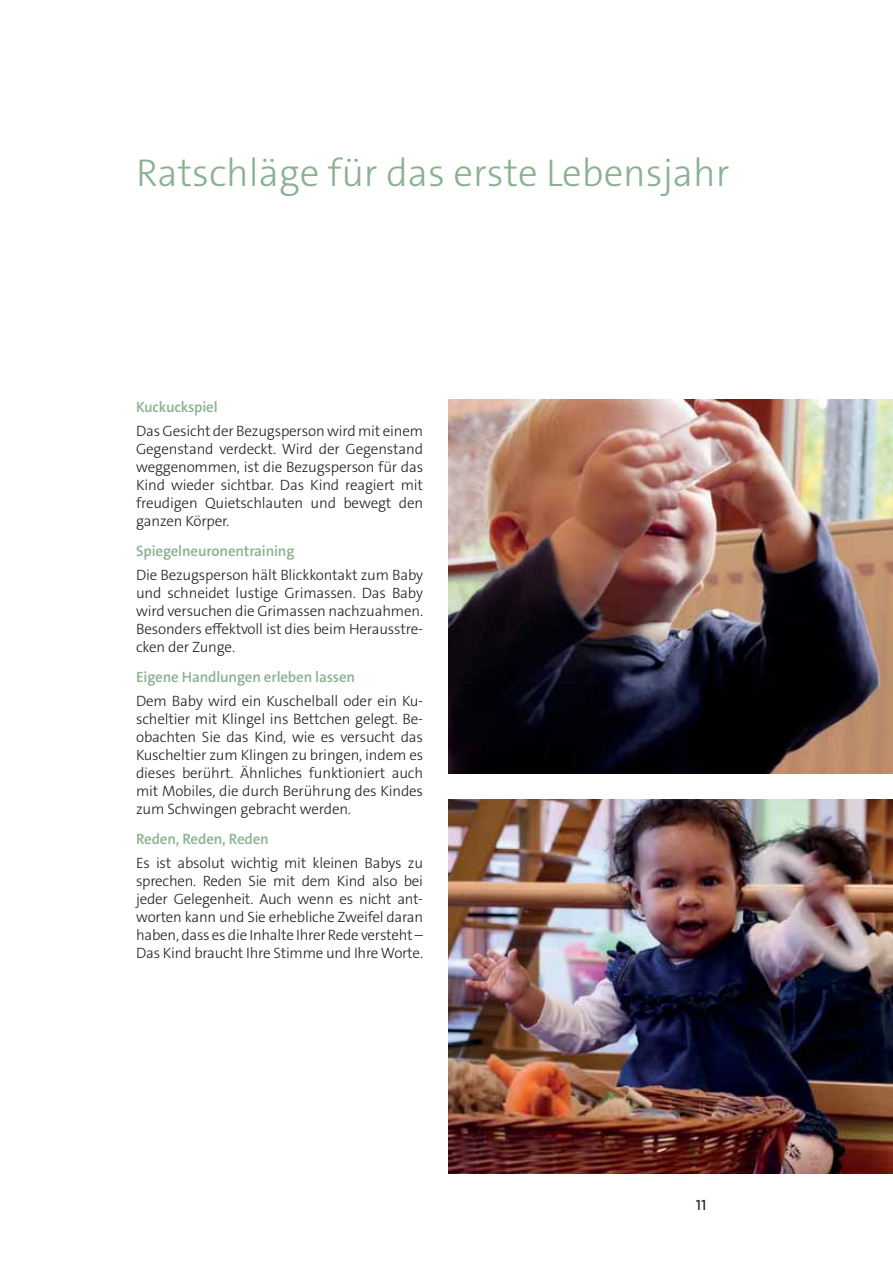
<style>
.page{position:relative;width:893px;height:1263px;background:#fff}
.page>*{position:absolute;margin:0;border:0;box-sizing:border-box;transform-origin:0 0}
.t1{font:300 39px "The Sans C4 s";color:#8ab192}
.t2{font:300 15px/18px "The Sans C4 s";letter-spacing:-.01em;color:#231f20;text-align:justify}
.t3{font:600 15px "The Sans C4 s";letter-spacing:-.01em;color:#8ab192}
.t4{font:15px "The Sans C4 s";color:#231f20}
</style>
<div class="page">
<img style="left:449px;top:400px;width:444px;height:374px">
<img style="left:449px;top:799px;width:444px;height:375px">
<h1 class="t1" style="left:136px;top:158px;width:595px">Ratschläge für das erste Lebensjahr</h1>
<p class="t3" style="left:136px;top:402px;width:83px">Kuckuckspiel</p>
<p class="t2" style="left:136px;top:424px;width:289px">Das Gesicht der Bezugsperson wird mit einem Gegenstand verdeckt. Wird der Gegenstand weggenommen, ist die Bezugsperson für das Kind wieder sichtbar. Das Kind reagiert mit freudigen Quietschlauten und bewegt den ganzen Körper.</p>
<p class="t3" style="left:136px;top:546px;width:160px">Spiegelneuronentraining</p>
<p class="t2" style="left:136px;top:568px;width:289px">Die Bezugsperson hält Blickkontakt zum Baby und schneidet lustige Grimassen. Das Baby wird versuchen die Grimassen nachzuahmen.<br>Besonders effektvoll ist dies beim Herausstre&shy;cken der Zunge.</p>
<p class="t3" style="left:136px;top:672px;width:221px">Eigene Handlungen erleben lassen</p>
<p class="t2" style="left:136px;top:694px;width:289px">Dem Baby wird ein Kuschelball oder ein Ku&shy;scheltier mit Klingel ins Bettchen gelegt. Be&shy;obachten Sie das Kind, wie es versucht das Kuscheltier zum Klingen zu bringen, indem es dieses berührt. Ähnliches funktioniert auch mit Mobiles, die durch Berührung des Kindes zum Schwingen gebracht werden.</p>
<p class="t3" style="left:136px;top:834px;width:134px">Reden, Reden, Reden</p>
<p class="t2" style="left:136px;top:856px;width:289px">Es ist absolut wichtig mit kleinen Babys zu sprechen. Reden Sie mit dem Kind also bei jeder Gelegenheit. Auch wenn es nicht ant&shy;worten kann und Sie erhebliche Zweifel daran haben, dass es die Inhalte Ihrer Rede versteht – Das Kind braucht Ihre Stimme und Ihre Worte.</p>
<p class="t4" style="left:696px;top:1200px;width:12px">11</p>
</div>
